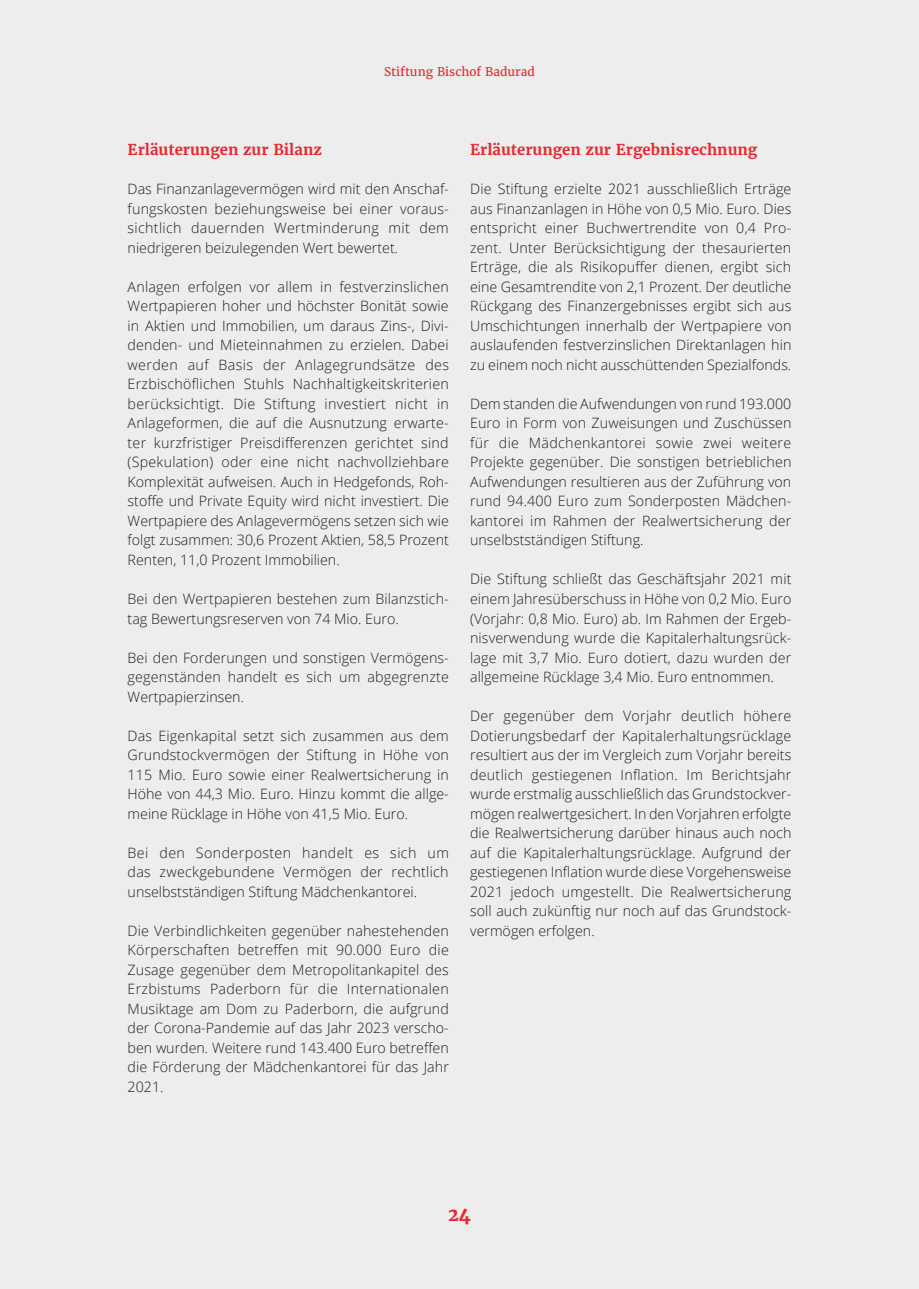
<style>
.page{position:relative;width:919px;height:1289px;background:#fff}
.page>*{position:absolute;margin:0;border:0;box-sizing:border-box;transform-origin:0 0}
.t1{font:800 18px "Merriweather";color:#e62b32}
.Subhead_2{font:700 15px "Merriweather";color:#e62b32}
.Fließtext{font:300 14.25px/19.5px "Open Sans";color:#1d1d1b;text-align:justify}
.Rubrik{font:12px "Merriweather";color:#e62b32}
</style>
<div class="page">
<div style="left:0;top:0;width:918px;height:1288px;background:#ededed"></div>
<p class="Rubrik" style="left:384px;top:64px;width:152px">Stiftung Bischof Badurad</p>
<p class="Subhead_2" style="left:128px;top:140px;width:196px">Erläuterungen zur Bilanz</p>
<p class="Fließtext" style="left:128px;top:179px;width:323px">Das Finanzanlagevermögen wird mit den Anschaf&shy;fungskosten beziehungsweise bei einer voraus&shy;sichtlich dauernden Wertminderung mit dem niedrigeren beizulegenden Wert bewertet.</p>
<p class="Fließtext" style="left:128px;top:276px;width:323px">Anlagen erfolgen vor allem in festverzinslichen Wertpapieren hoher und höchster Bonität sowie in Aktien und Immobilien, um daraus Zins-, Divi&shy;denden- und Mieteinnahmen zu erzielen. Dabei werden auf Basis der Anlagegrundsätze des Erzbischöflichen Stuhls Nachhaltigkeitskriterien berücksichtigt. Die Stiftung investiert nicht in Anlageformen, die auf die Ausnutzung erwarte&shy;ter kurzfristiger Preisdifferenzen gerichtet sind (Spekulation) oder eine nicht nachvollziehbare Komplexität aufweisen. Auch in Hedgefonds, Roh&shy;stoffe und Private Equity wird nicht investiert. Die Wertpapiere des Anlagevermögens setzen sich wie folgt zusammen: 30,6 Prozent Aktien, 58,5 Prozent Renten, 11,0 Prozent Immobilien.</p>
<p class="Fließtext" style="left:128px;top:588px;width:323px">Bei den Wertpapieren bestehen zum Bilanzstich&shy;tag Bewertungsreserven von 74 Mio. Euro.</p>
<p class="Fließtext" style="left:128px;top:647px;width:323px">Bei den Forderungen und sonstigen Vermögens&shy;gegenständen handelt es sich um abgegrenzte Wertpapierzinsen.</p>
<p class="Fließtext" style="left:128px;top:725px;width:323px">Das Eigenkapital setzt sich zusammen aus dem Grundstockvermögen der Stiftung in Höhe von 115 Mio. Euro sowie einer Realwertsicherung in Höhe von 44,3 Mio. Euro. Hinzu kommt die allge&shy;meine Rücklage in Höhe von 41,5 Mio. Euro.</p>
<p class="Fließtext" style="left:128px;top:842px;width:323px">Bei den Sonderposten handelt es sich um das zweckgebundene Vermögen der rechtlich unselbstständigen Stiftung Mädchenkantorei.</p>
<p class="Fließtext" style="left:128px;top:920px;width:323px">Die Verbindlichkeiten gegenüber nahestehenden Körperschaften betreffen mit 90.000 Euro die Zusage gegenüber dem Metropolitankapitel des Erzbistums Paderborn für die Internationalen Musiktage am Dom zu Paderborn, die aufgrund der Corona-Pandemie auf das Jahr 2023 verscho&shy;ben wurden. Weitere rund 143.400 Euro betreffen die Förderung der Mädchenkantorei für das Jahr 2021.</p>
<p class="Subhead_2" style="left:470px;top:140px;width:288px">Erläuterungen zur Ergebnisrechnung</p>
<p class="Fließtext" style="left:470px;top:179px;width:323px">Die Stiftung erzielte 2021 ausschließlich Erträge aus Finanzanlagen in Höhe von 0,5 Mio. Euro. Dies entspricht einer Buchwertrendite von 0,4 Pro&shy;zent. Unter Berücksichtigung der thesaurierten Erträge, die als Risikopuffer dienen, ergibt sich eine Gesamtrendite von 2,1 Prozent. Der deutliche Rückgang des Finanzergebnisses ergibt sich aus Umschichtungen innerhalb der Wertpapiere von auslaufenden festverzinslichen Direktanlagen hin zu einem noch nicht ausschüttenden Spezialfonds.</p>
<p class="Fließtext" style="left:470px;top:393px;width:323px">Dem standen die Aufwendungen von rund 193.000<br>Euro in Form von Zuweisungen und Zuschüssen für die Mädchenkantorei sowie zwei weitere Projekte gegenüber. Die sonstigen betrieblichen Aufwendungen resultieren aus der Zuführung von rund 94.400 Euro zum Sonderposten Mädchen&shy;kantorei im Rahmen der Realwertsicherung der unselbstständigen Stiftung.</p>
<p class="Fließtext" style="left:470px;top:569px;width:323px">Die Stiftung schließt das Geschäftsjahr 2021 mit einem Jahresüberschuss in Höhe von 0,2 Mio. Euro (Vorjahr: 0,8 Mio. Euro) ab. Im Rahmen der Ergeb&shy;nisverwendung wurde die Kapitalerhaltungsrück&shy;lage mit 3,7 Mio. Euro dotiert, dazu wurden der allgemeine Rücklage 3,4 Mio. Euro entnommen.</p>
<p class="Fließtext" style="left:470px;top:705px;width:323px">Der gegenüber dem Vorjahr deutlich höhere Dotierungsbedarf der Kapitalerhaltungsrücklage resultiert aus der im Vergleich zum Vorjahr bereits deutlich gestiegenen Inflation. Im Berichtsjahr wurde erstmalig ausschließlich das Grundstockver&shy;mögen realwertgesichert. In den Vorjahren erfolgte die Realwertsicherung darüber hinaus auch noch auf die Kapitalerhaltungsrücklage. Aufgrund der gestiegenen Inflation wurde diese Vorgehensweise 2021 jedoch umgestellt. Die Realwertsicherung soll auch zukünftig nur noch auf das Grundstock&shy;vermögen erfolgen.</p>
<p class="t1" style="left:448px;top:1203px;width:24px">24</p>
</div>
